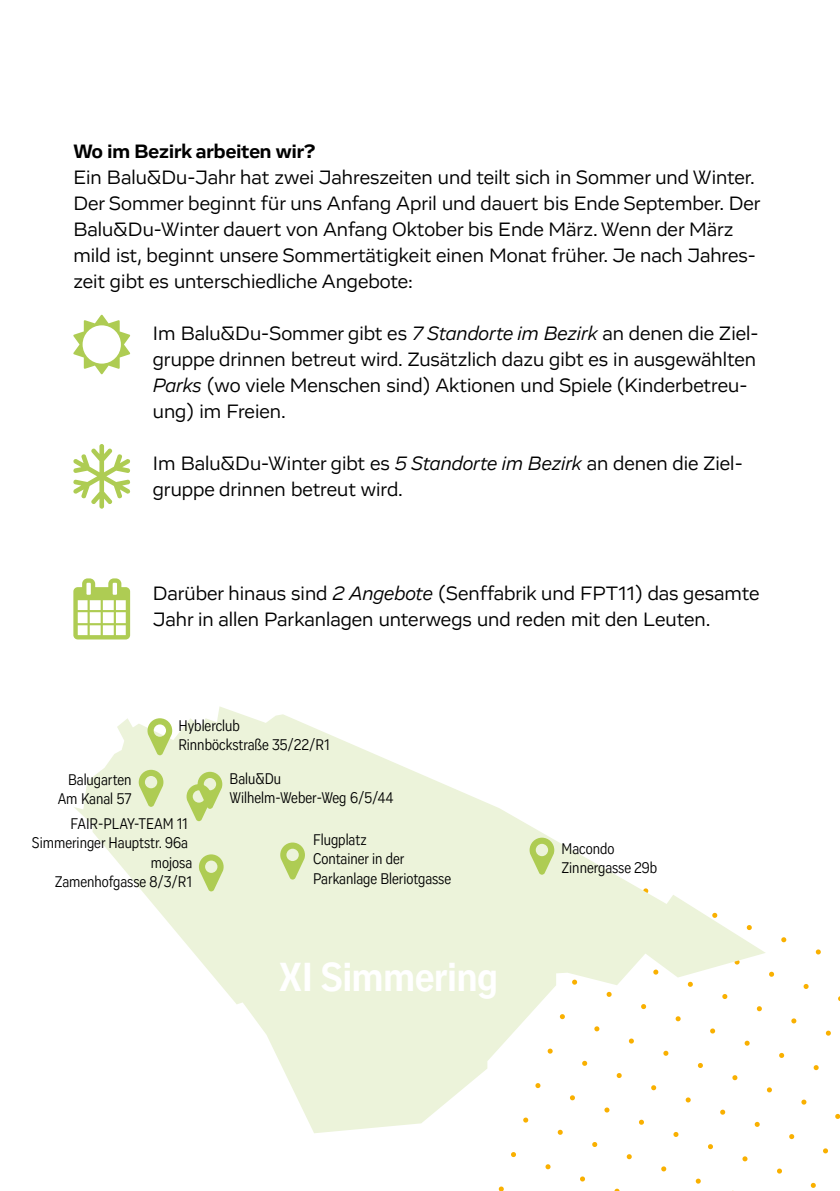
<style>
.page{position:relative;width:840px;height:1191px;background:#fff}
.page>*{position:absolute;margin:0;border:0;box-sizing:border-box;transform-origin:0 0}
.t1{font:700 42px "Vito Condensed";color:#fff}
.t2{font:20px/26px "Vito";color:#000}
.t3{font:700 20px "Vito";color:#000}
.t4{font:16px/19.2px "Vito Condensed";color:#000}
.s1{font-style:italic}
</style>
<div class="page">
<svg style="left:781px;top:937px;width:5px;height:5px"></svg>
<svg style="left:815px;top:949px;width:5px;height:5px"></svg>
<svg style="left:769px;top:971px;width:5px;height:6px"></svg>
<svg style="left:803px;top:984px;width:5px;height:5px"></svg>
<svg style="left:791px;top:1018px;width:5px;height:5px"></svg>
<svg style="left:825px;top:1030px;width:5px;height:6px"></svg>
<svg style="left:779px;top:1052px;width:5px;height:6px"></svg>
<svg style="left:813px;top:1065px;width:5px;height:5px"></svg>
<svg style="left:766px;top:1087px;width:5px;height:5px"></svg>
<svg style="left:801px;top:1099px;width:5px;height:6px"></svg>
<svg style="left:789px;top:1134px;width:5px;height:5px"></svg>
<svg style="left:673px;top:1133px;width:5px;height:4px"></svg>
<svg style="left:708px;top:1144px;width:5px;height:5px"></svg>
<svg style="left:742px;top:1156px;width:5px;height:5px"></svg>
<svg style="left:777px;top:1168px;width:4px;height:5px"></svg>
<svg style="left:592px;top:1142px;width:5px;height:5px"></svg>
<svg style="left:626px;top:1154px;width:5px;height:5px"></svg>
<svg style="left:661px;top:1166px;width:5px;height:5px"></svg>
<svg style="left:695px;top:1178px;width:5px;height:6px"></svg>
<svg style="left:511px;top:1152px;width:5px;height:5px"></svg>
<svg style="left:545px;top:1164px;width:5px;height:5px"></svg>
<svg style="left:580px;top:1176px;width:5px;height:5px"></svg>
<svg style="left:498px;top:1186px;width:6px;height:5px"></svg>
<svg style="left:835px;top:1113px;width:4px;height:6px"></svg>
<svg style="left:823px;top:1148px;width:4px;height:5px"></svg>
<svg style="left:810px;top:1182px;width:5px;height:6px"></svg>
<svg style="left:73px;top:444px;width:58px;height:65px"></svg>
<svg style="left:73px;top:315px;width:57px;height:59px"></svg>
<svg style="left:73px;top:578px;width:57px;height:61px"></svg>
<svg style="left:74px;top:706px;width:691px;height:427px"></svg>
<svg style="left:199px;top:854px;width:24px;height:37px"></svg>
<svg style="left:280px;top:842px;width:25px;height:37px"></svg>
<svg style="left:529px;top:837px;width:25px;height:37px"></svg>
<svg style="left:139px;top:770px;width:24px;height:37px"></svg>
<svg style="left:147px;top:718px;width:25px;height:37px"></svg>
<svg style="left:186px;top:772px;width:36px;height:49px;background:#cddf97"></svg>
<p class="t3" style="left:73px;top:138px;width:243px">Wo im Bezirk arbeiten wir?</p>
<p class="t2" style="left:73px;top:164px;width:688px">Ein Balu&amp;Du-Jahr hat zwei Jahreszeiten und teilt sich in Sommer und Winter.<br>Der Sommer beginnt für uns Anfang April und dauert bis Ende September. Der Balu&amp;Du-Winter dauert von Anfang Oktober bis Ende März. Wenn der März mild ist, beginnt unsere Sommertätigkeit einen Monat früher. Je nach Jahres&shy;zeit gibt es unterschiedliche Angebote:</p>
<p class="t2" style="left:153px;top:320px;width:607px">Im Balu&amp;Du-Sommer gibt es <span class="s1">7 Standorte im Bezirk</span> an denen die Ziel&shy;gruppe drinnen betreut wird. Zusätzlich dazu gibt es in ausgewählten <span class="s1">Parks</span> (wo viele Menschen sind) Aktionen und Spiele (Kinderbetreu&shy;ung) im Freien.</p>
<p class="t2" style="left:153px;top:450px;width:591px">Im Balu&amp;Du-Winter gibt es <span class="s1">5 Standorte im Bezirk</span> an denen die Ziel&shy;gruppe drinnen betreut wird.</p>
<p class="t2" style="left:153px;top:580px;width:607px">Darüber hinaus sind <span class="s1">2 Angebote</span> (Senffabrik und FPT11) das gesamte<br>Jahr in allen Parkanlagen unterwegs und reden mit den Leuten.</p>
<p class="t4" style="left:178px;top:716px;width:153px">Hyblerclub<br>Rinnböckstraße 35/22/R1</p>
<p class="t4" style="left:58px;top:770px;width:75px;text-align:right">Balugarten<br>Am Kanal 57</p>
<p class="t4" style="left:229px;top:768px;width:165px">Balu&amp;Du<br>Wilhelm-Weber-Weg 6/5/44</p>
<p class="t4" style="left:32px;top:814px;width:157px;text-align:right">FAIR-PLAY-TEAM 11<br>Simmeringer Hauptstr. 96a</p>
<p class="t4" style="left:313px;top:830px;width:139px">Flugplatz<br>Container in der<br>Parkanlage Bleriotgasse</p>
<p class="t4" style="left:55px;top:853px;width:139px;text-align:right">mojosa<br>Zamenhofgasse 8/3/R1</p>
<h1 class="t1" style="left:279px;top:952px;width:220px">XI Simmering</h1>
<p class="t4" style="left:561px;top:838px;width:97px">Macondo<br>Zinnergasse 29b</p>
</div>
